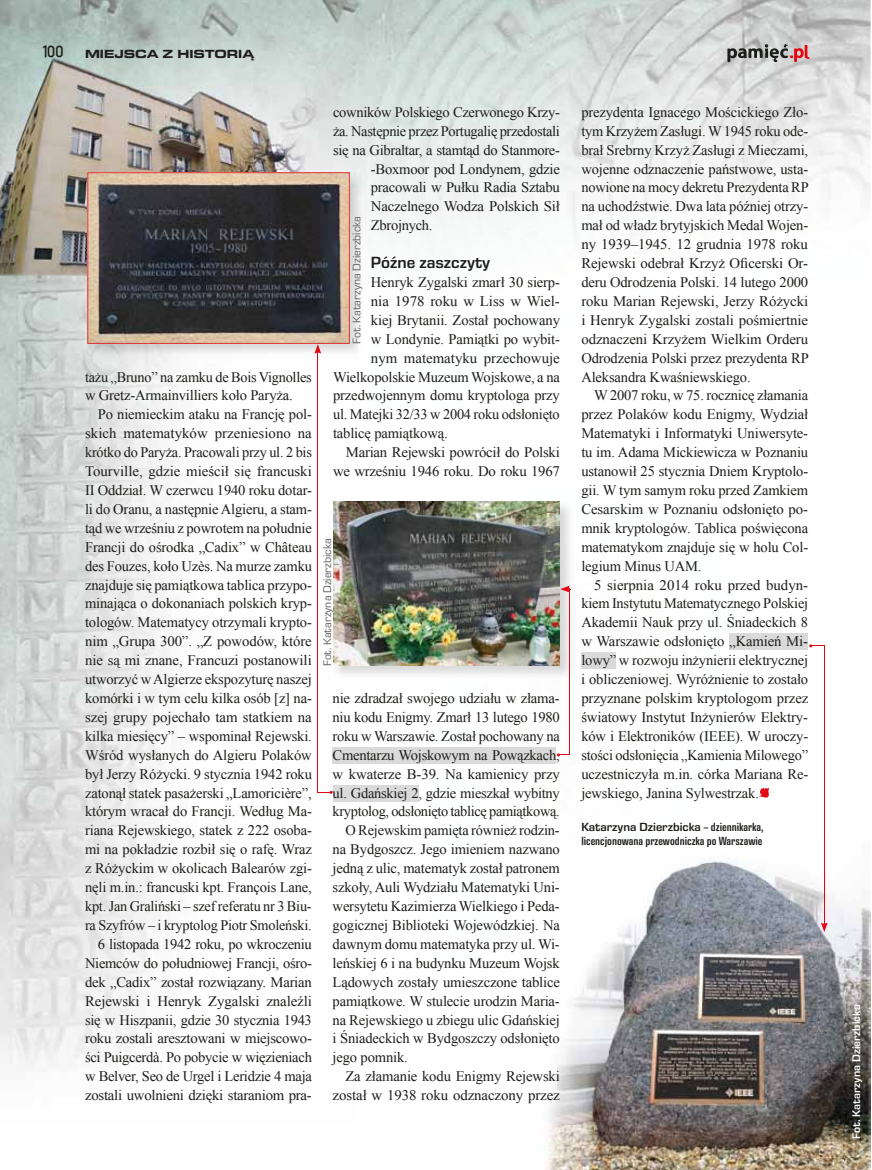
<style>
.page{position:relative;width:872px;height:1170px;background:#fff}
.page>*{position:absolute;margin:0;border:0;box-sizing:border-box;transform-origin:0 0}
.t1{font:600 16.5px "Eurostile Next LT Pro";color:#1d1d1b}
.t2{font:14.55px/18.9px "Times New Roman";letter-spacing:-.01em;color:#1d1d1b;text-align:justify}
.t3{font:600 condensed 12px/14.4px "Eurostile Next LT Pro";color:#1d1d1b}
.t4{font:700 expanded 12px "Eurostile Next LT Pro";color:#1d1d1b}
.t5{font:12px "Copystruct Normal";color:#1d1d1b}
.t6{font:11.25px "Eurostile Next LT Pro";color:#646363}
.t7{font:600 11.25px "Eurostile Next LT Pro";color:#fff}
.s1{font-stretch:normal}
</style>
<div class="page">
<img style="left:0;top:0;width:870px;height:53px">
<img style="left:305px;top:53px;width:565px;height:161px">
<img style="left:0;top:275px;width:102px;height:797px">
<img style="left:102px;top:357px;width:256px;height:697px">
<img style="left:358px;top:756px;width:202px;height:46px">
<img style="left:331px;top:499px;width:241px;height:180px">
<img style="left:333px;top:501px;width:227px;height:164px">
<img style="left:0;top:52px;width:254px;height:134px">
<img style="left:254px;top:52px;width:51px;height:118px">
<img style="left:0;top:186px;width:85px;height:89px">
<img style="left:85px;top:170px;width:278px;height:187px">
<img style="left:85px;top:170px;width:220px;height:105px">
<svg style="left:87px;top:172px;width:263px;height:171px;background:#514b4a"></svg>
<img style="left:546px;top:859px;width:324px;height:310px">
<svg style="left:727px;top:43px;width:82px;height:19px;background:#a39292"></svg>
<div style="left:729px;top:633px;width:79px;height:17px;background:#dadada"></div>
<div style="left:581px;top:652px;width:35px;height:17px;background:#dadada"></div>
<svg style="left:759px;top:787px;width:10px;height:10px"></svg>
<div style="left:333px;top:747px;width:223px;height:16px;background:#dadada"></div>
<div style="left:333px;top:784px;width:85px;height:17px;background:#dadada"></div>
<svg style="left:557px;top:753px;width:12px;height:3px"></svg>
<svg style="left:317px;top:790px;width:16px;height:3px"></svg>
<svg style="left:809px;top:644px;width:15px;height:3px"></svg>
<hr style="left:569px;top:588px;width:1px;height:167px;background:#e30613">
<hr style="left:317px;top:351px;width:1px;height:441px;background:#e30613">
<svg style="left:314px;top:344px;width:7px;height:9px"></svg>
<hr style="left:824px;top:645px;width:1px;height:279px;background:#e30613">
<svg style="left:821px;top:922px;width:6px;height:10px"></svg>
<svg style="left:560px;top:585px;width:10px;height:7px"></svg>
<p class="t5" style="left:43px;top:44px;width:24px">100</p>
<p class="t4" style="left:85px;top:47px;width:171px">MIEJSCA Z HISTORIĄ</p>
<p class="t2" style="left:85px;top:367px;width:228px">tażu „Bruno” na zamku de Bois Vignolles w Gretz-Armainvilliers koło Paryża.</p>
<p class="t2" style="left:85px;top:405px;width:228px;text-align:right">Po niemieckim ataku na Francję pol&shy;skich matematyków przeniesiono na krótko do Paryża. Pracowali przy ul. 2 bis Tourville, gdzie mieścił się francuski II Oddział. W czerwcu 1940 roku dotar&shy;li do Oranu, a następnie Algieru, a stam&shy;tąd we wrześniu z powrotem na południe Francji do ośrodka „Cadix” w Châ teau des Fouzes, koło Uzè s. Na murze zamku znajduje się pamiątkowa tablica przypo&shy;minająca o dokonaniach polskich kryp&shy;tologów. Matematycy otrzymali krypto&shy;nim „Grupa 300”. „Z powodów, które nie są mi znane, Francuzi postanowili utworzyć w Algierze ekspozyturę naszej komórki i w tym celu kilka osób [z] na&shy;szej grupy pojechało tam statkiem na kilka miesięcy” – wspominał Rejewski.<br>Wśród wysłanych do Algieru Polaków był Jerzy Różycki. 9 stycznia 1942 roku zatonął statek pasażerski „Lamoricière”, którym wracał do Francji. Według Ma&shy;riana Rejewskiego, statek z 222 osoba&shy;mi na pokładzie rozbił się o rafę. Wraz z Różyckim w okolicach Balearów zgi&shy;nęli m.in.: francuski kpt. François Lane, kpt. Jan Graliński – szef referatu nr 3 Biu&shy;ra Szyfrów – i kryptolog Piotr Smoleński.<br>6 listopada 1942 roku, po wkroczeniu Niemców do południowej Francji, ośro&shy;dek „Cadix” został rozwiązany. Marian Rejewski i Henryk Zygalski znaleźli się w Hiszpanii, gdzie 30 stycznia 1943 roku zostali aresztowani w miejscowo&shy;ści Puigcerdà. Po pobycie w więzieniach w Belver, Seo de Urgel i Leridzie 4 maja zostali uwolnieni dzięki staraniom pra-</p>
<p class="t2" style="left:333px;top:102px;width:228px">cowników Polskiego Czerwonego Krzy-</p>
<p class="t2" style="left:333px;top:121px;width:228px">ża. Następnie przez Portugalię przedostali</p>
<p class="t2" style="left:333px;top:140px;width:228px">się na Gibraltar, a stamtąd do Stanmore-</p>
<p class="t2" style="left:371px;top:159px;width:190px">-Boxmoor pod Londynem, gdzie</p>
<p class="t2" style="left:371px;top:178px;width:190px">pracowali w Pułku Radia Sztabu</p>
<p class="t2" style="left:371px;top:197px;width:191px">Naczelnego Wodza Polskich Sił</p>
<p class="t2" style="left:371px;top:216px;width:63px">Zbrojnych.</p>
<p class="t1" style="left:371px;top:253px;width:121px">Późne zaszczyty</p>
<p class="t2" style="left:371px;top:272px;width:190px">Henryk Zygalski zmarł 30 sierp-</p>
<p class="t2" style="left:371px;top:291px;width:190px">nia 1978 roku w Liss w Wiel-</p>
<p class="t2" style="left:371px;top:310px;width:191px">kiej Brytanii. Został pochowany</p>
<p class="t2" style="left:371px;top:329px;width:190px">w Londynie. Pamiątki po wybit-</p>
<p class="t2" style="left:371px;top:348px;width:190px">nym matematyku przechowuje</p>
<p class="t2" style="left:333px;top:367px;width:228px">Wielkopolskie Muzeum Wojskowe, a na</p>
<p class="t2" style="left:333px;top:386px;width:228px">przedwojennym domu kryptologa przy</p>
<p class="t2" style="left:333px;top:405px;width:228px">ul. Matejki 32/33 w 2004 roku odsłonięto</p>
<p class="t2" style="left:333px;top:423px;width:116px">tablicę pamiątkową.</p>
<p class="t2" style="left:346px;top:442px;width:215px">Marian Rejewski powrócił do Polski</p>
<p class="t2" style="left:333px;top:461px;width:228px">we wrześniu 1946 roku. Do roku 1967</p>
<p class="t6" style="left:350px;top:344px;width:129px;rotate:-90deg">Fot. Katarzyna Dzierzbicka</p>
<p class="t6" style="left:321px;top:666px;width:129px;rotate:-90deg">Fot. Katarzyna Dzierzbicka</p>
<p class="t2" style="left:333px;top:688px;width:229px">nie zdradzał swojego udziału w złama-</p>
<p class="t2" style="left:333px;top:707px;width:229px">niu kodu Enigmy. Zmarł 13 lutego 1980</p>
<p class="t2" style="left:333px;top:726px;width:229px">roku w Warszawie. Został pochowany na</p>
<p class="t2" style="left:333px;top:745px;width:229px">Cmentarzu Wojskowym na Powązkach,</p>
<p class="t2" style="left:333px;top:764px;width:229px">w kwaterze B-39. Na kamienicy przy</p>
<p class="t2" style="left:333px;top:783px;width:229px">ul. Gdańskiej 2, gdzie mieszkał wybitny</p>
<p class="t2" style="left:333px;top:801px;width:229px">kryptolog, odsłonięto tablicę pamiątkową.</p>
<p class="t2" style="left:345px;top:820px;width:216px">O Rejewskim pamięta również rodzin-</p>
<p class="t2" style="left:333px;top:839px;width:229px">na Bydgoszcz. Jego imieniem nazwano</p>
<p class="t2" style="left:333px;top:858px;width:229px">jedną z ulic, matematyk został patronem</p>
<p class="t2" style="left:333px;top:877px;width:229px">szkoły, Auli Wydziału Matematyki Uni-</p>
<p class="t2" style="left:333px;top:896px;width:229px">wersytetu Kazimierza Wielkiego i Peda-</p>
<p class="t2" style="left:333px;top:915px;width:229px">gogicznej Biblioteki Wojewódzkiej. Na</p>
<p class="t2" style="left:333px;top:934px;width:229px">dawnym domu matematyka przy ul. Wi-</p>
<p class="t2" style="left:333px;top:953px;width:229px">leńskiej 6 i na budynku Muzeum Wojsk</p>
<p class="t2" style="left:333px;top:972px;width:229px">Lądowych zostały umieszczone tablice</p>
<p class="t2" style="left:333px;top:990px;width:229px">pamiątkowe. W stulecie urodzin Maria-</p>
<p class="t2" style="left:333px;top:1009px;width:229px">na Rejewskiego u zbiegu ulic Gdańskiej</p>
<p class="t2" style="left:333px;top:1028px;width:229px">i Śniadeckich w Bydgoszczy odsłonięto</p>
<p class="t2" style="left:333px;top:1047px;width:77px">jego pomnik.</p>
<p class="t2" style="left:345px;top:1066px;width:216px">Za złamanie kodu Enigmy Rejewski</p>
<p class="t2" style="left:333px;top:1085px;width:229px">został w 1938 roku odznaczony przez</p>
<p class="t2" style="left:581px;top:102px;width:229px">prezydenta Ignacego Mościckiego Zło&shy;tym Krzyżem Zasługi. W 1945 roku ode&shy;brał Srebrny Krzyż Zasługi z Mieczami, wojenne odznaczenie państwowe, usta&shy;nowione na mocy dekretu Prezydenta RP na uchodźstwie. Dwa lata później otrzy&shy;mał od władz brytyjskich Medal Wojen&shy;ny 1939–1945. 12 grudnia 1978 roku Rejewski odebrał Krzyż Oficerski Or&shy;deru Odrodzenia Polski. 14 lutego 2000 roku Marian Rejewski, Jerzy Różycki i Henryk Zygalski zostali pośmiertnie odznaczeni Krzyż em Wielkim Orderu Odrodzenia Polski przez prezydenta RP Aleksandra Kwaśniewskiego.</p>
<p class="t2" style="left:581px;top:386px;width:228px;text-indent:13px">W 2007 roku, w 75. rocznicę złamania przez Polaków kodu Enigmy, Wydział Matematyki i Informatyki Uniwersyte&shy;tu im. Adama Mickiewicza w Poznaniu ustanowił 25 stycznia Dniem Kryptolo&shy;gii. W tym samym roku przed Zamkiem Cesarskim w Poznaniu odsłonięto po&shy;mnik kryptologów. Tablica poświęcona matematykom znajduje się w holu Col&shy;legium Minus UAM.</p>
<p class="t2" style="left:581px;top:575px;width:228px;text-indent:13px">5 sierpnia 2014 roku przed budyn&shy;kiem Instytutu Matematycznego Polskiej Akademii Nauk przy ul. Śniadeckich 8 w Warszawie odsłonięto „Kamień Mi&shy;lowy” w rozwoju inżynierii elektrycznej i obliczeniowej. Wyróżnienie to zostało przyznane polskim kryptologom przez światowy Instytut Inżynierów Elektry&shy;ków i Elektroników (IEEE). W uroczy&shy;stości odsłonięcia „Kamienia Milowego” uczestniczyła m.in. córka Mariana Re&shy;jewskiego, Janina Sylwestrzak.</p>
<p class="t3" style="left:581px;top:819px;width:184px"><span class="s1">Katarzyna Dzierzbicka</span> – dziennikarka, licencjonowana przewodniczka po Warszawie</p>
<p class="t7" style="left:850px;top:1138px;width:136px;rotate:-90deg">Fot. Katarzyna Dzierzbicka</p>
</div>
